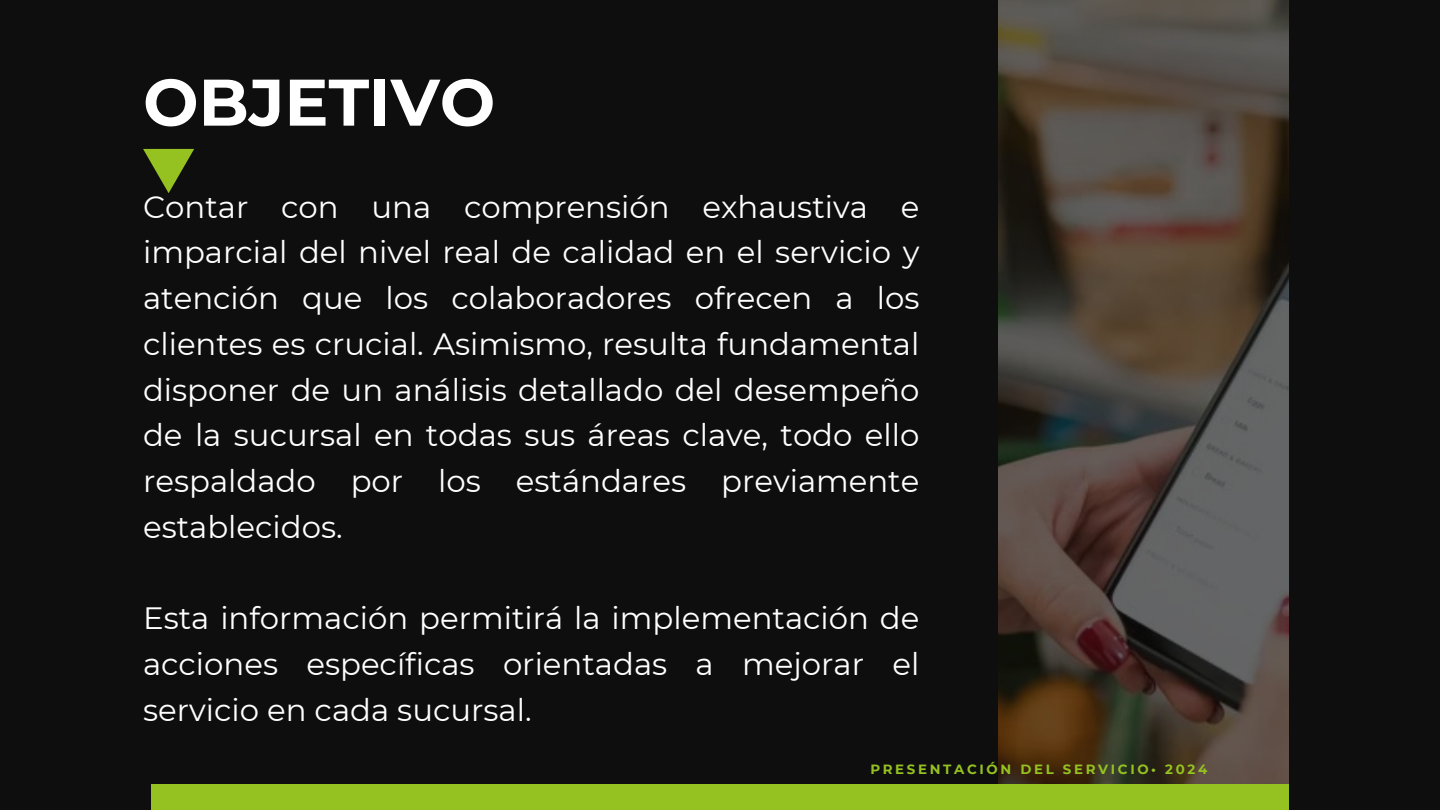
<style>
.page{position:relative;width:1440px;height:810px;background:#0e0e0e}
.page>*{position:absolute;margin:0;border:0;box-sizing:border-box;transform-origin:0 0}
.t1{font:700 65.7px "Montserrat";color:#fff}
.t2{font:30.8px/45.8px "Montserrat";color:#fff;text-align:justify}
.t3{font:700 13.4px "Montserrat";letter-spacing:.2em;color:#95c221}
</style>
<div class="page">
<svg style="left:144px;top:149px;width:50px;height:44px"></svg>
<img style="left:999px;top:0;width:290px;height:784px">
<div style="left:151px;top:784px;width:1138px;height:26px;background:#95c221"></div>
<p class="t1" style="left:143px;top:62px;width:354px">OBJETIVO</p>
<p class="t2" style="left:143px;top:184px;width:778px">Contar con una comprensión exhaustiva e imparcial del nivel real de calidad en el servicio y atención que los colaboradores ofrecen a los clientes es crucial. Asimismo, resulta fundamental disponer de un análisis detallado del desempeño de la sucursal en todas sus áreas clave, todo ello respaldado por los estándares previamente establecidos.</p>
<p class="t2" style="left:143px;top:595px;width:778px">Esta información permitirá la implementación de acciones específicas orientadas a mejorar el servicio en cada sucursal.</p>
<p class="t3" style="left:870px;top:761px;width:338px">PRESENTACIÓN DEL SERVICIO• 2024</p>
</div>
